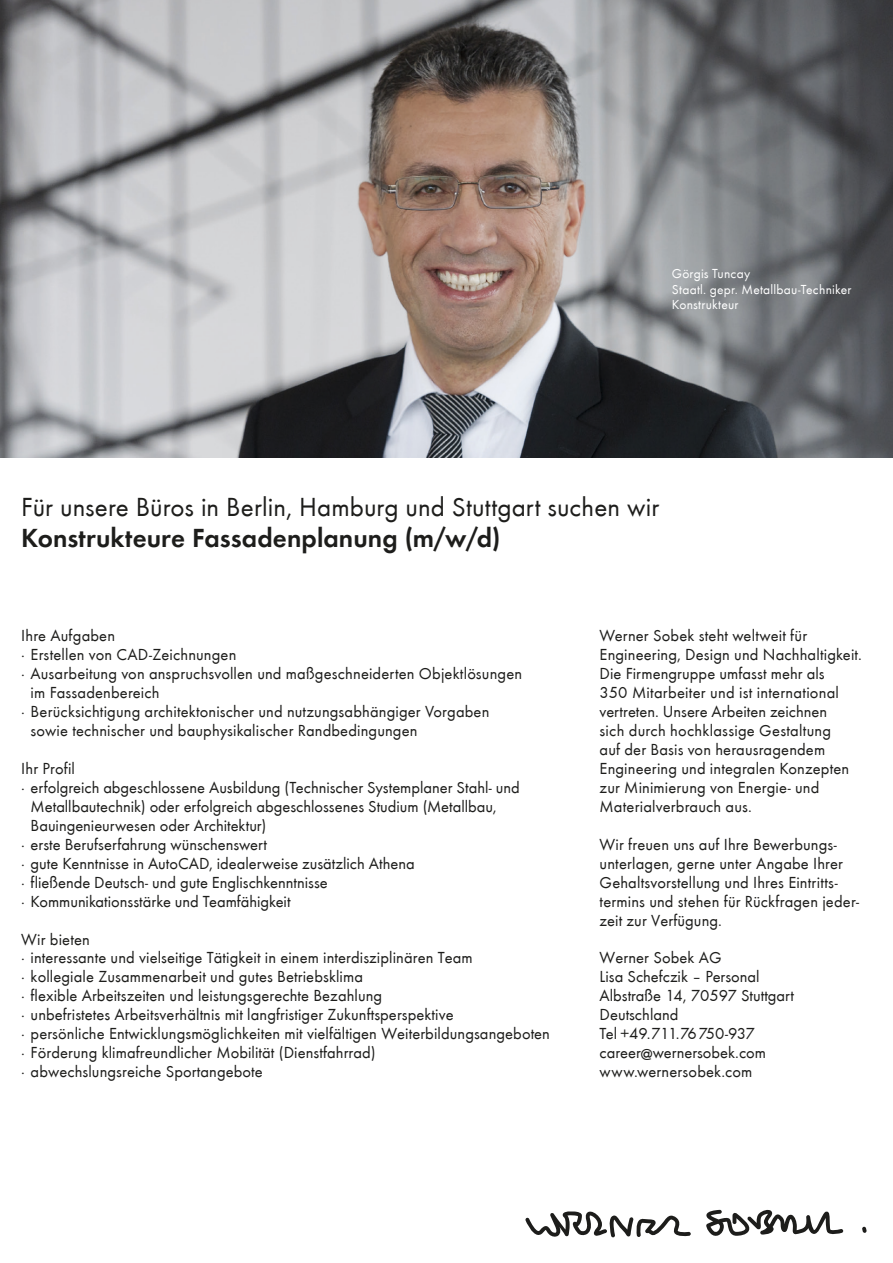
<style>
.page{position:relative;width:893px;height:1263px;background:#fff}
.page>*{position:absolute;margin:0;border:0;box-sizing:border-box;transform-origin:0 0}
.t1{font:27px "Futura T Boo";color:#1d1d1b}
.t2{font:27px "Futura T Dem";letter-spacing:.005em;color:#1d1d1b}
.t3{font:16.5px/19px "Futura T Boo";letter-spacing:.005em;color:#1d1d1b}
.t4{font:13.5px/15.6px "Futura T Boo";letter-spacing:.015em;color:#fff}
</style>
<div class="page">
<img style="left:0;top:0;width:893px;height:458px">
<svg style="left:862px;top:1226px;width:5px;height:7px"></svg>
<svg style="left:525px;top:1211px;width:166px;height:26px"></svg>
<svg style="left:706px;top:1209px;width:137px;height:27px"></svg>
<p class="t4" style="left:672px;top:266px;width:181px">Görgis Tuncay<br>Staatl. gepr. Metallbau-Techniker<br>Konstrukteur</p>
<h1 class="t1" style="left:21px;top:491px;width:640px">Für unsere Büros in Berlin, Hamburg und Stuttgart suchen wir</h1>
<h1 class="t2" style="left:21px;top:522px;width:481px">Konstrukteure Fassadenplanung (m/w/d)</h1>
<p class="t3" style="left:21px;top:626px;width:95px">Ihre Aufgaben</p>
<p class="t3" style="left:21px;top:645px;width:217px">∙ Erstellen von CAD-Zeichnungen</p>
<p class="t3" style="left:21px;top:664px;width:502px">∙ Ausarbeitung von anspruchsvollen und maßgeschneiderten Objektlösungen</p>
<p class="t3" style="left:31px;top:683px;width:131px">im Fassadenbereich</p>
<p class="t3" style="left:21px;top:702px;width:470px">∙ Berücksichtigung architektonischer und nutzungsabhängiger Vorgaben</p>
<p class="t3" style="left:31px;top:721px;width:388px">sowie technischer und bauphysikalischer Randbedingungen</p>
<p class="t3" style="left:21px;top:759px;width:55px">Ihr Profil</p>
<p class="t3" style="left:21px;top:778px;width:500px">∙ erfolgreich abgeschlossene Ausbildung (Technischer Systemplaner Stahl- und</p>
<p class="t3" style="left:31px;top:797px;width:467px">Metallbautechnik) oder erfolgreich abgeschlossenes Studium (Metallbau,</p>
<p class="t3" style="left:31px;top:816px;width:237px">Bauingenieurwesen oder Architektur)</p>
<p class="t3" style="left:21px;top:835px;width:247px">∙ erste Berufserfahrung wünschenswert</p>
<p class="t3" style="left:21px;top:854px;width:395px">∙ gute Kenntnisse in AutoCAD, idealerweise zusätzlich Athena</p>
<p class="t3" style="left:21px;top:873px;width:308px">∙ fließende Deutsch- und gute Englischkenntnisse</p>
<p class="t3" style="left:21px;top:892px;width:271px">∙ Kommunikationsstärke und Teamfähigkeit</p>
<p class="t3" style="left:21px;top:930px;width:530px">Wir bieten<br>∙ interessante und vielseitige Tätigkeit in einem interdisziplinären Team<br>∙ kollegiale Zusammenarbeit und gutes Betriebsklima<br>∙ flexible Arbeitszeiten und leistungsgerechte Bezahlung<br>∙ unbefristetes Arbeitsverhältnis mit langfristiger Zukunftsperspektive<br>∙ persönliche Entwicklungsmöglichkeiten mit vielfältigen Weiterbildungsangeboten ∙ Förderung klimafreundlicher Mobilität (Dienstfahrrad)<br>∙ abwechslungsreiche Sportangebote</p>
<p class="t3" style="left:600px;top:626px;width:264px">Werner Sobek steht weltweit für Engineering, Design und Nachhaltigkeit.<br>Die Firmengruppe umfasst mehr als<br>350 Mitarbeiter und ist international vertreten. Unsere Arbeiten zeichnen<br>sich durch hochklassige Gestaltung<br>auf der Basis von herausragendem Engineering und integralen Konzepten zur Minimierung von Energie- und Materialverbrauch aus.</p>
<p class="t3" style="left:600px;top:835px;width:261px">Wir freuen uns auf Ihre Bewerbungs&shy;unterlagen, gerne unter Angabe Ihrer Gehaltsvorstellung und Ihres Eintritts&shy;termins und stehen für Rückfragen jeder&shy;zeit zur Verfügung.</p>
<p class="t3" style="left:600px;top:948px;width:196px">Werner Sobek AG<br>Lisa Schefczik – Personal<br>Albstraße 14, 70597 Stuttgart<br>Deutschland<br>Tel +49.711.76750-937 career@wernersobek.com www.wernersobek.com</p>
</div>
